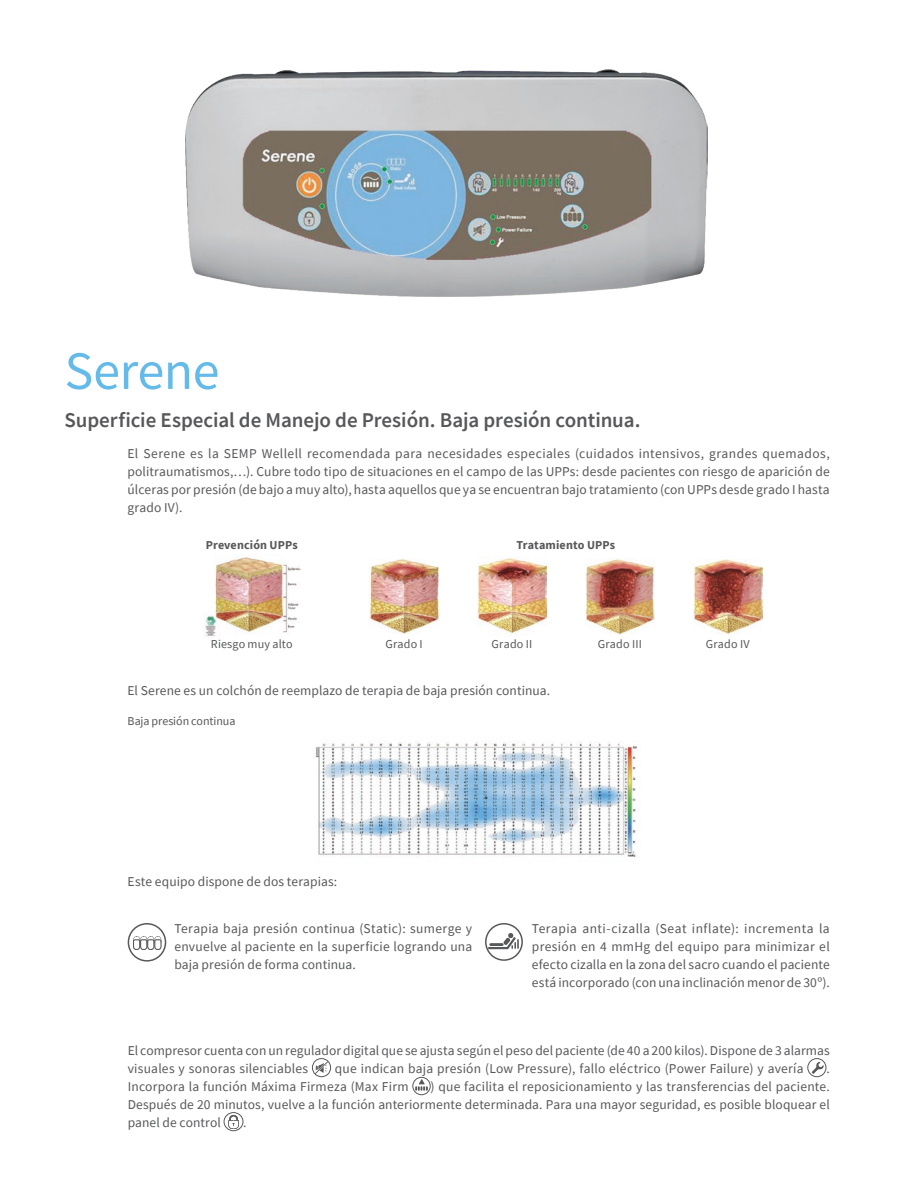
<style>
.page{position:relative;width:915px;height:1191px;background:#fff}
.page>*{position:absolute;margin:0;border:0;box-sizing:border-box;transform-origin:0 0}
.t1{font:54px "Source Sans Pro";letter-spacing:-.01em;color:#64bae9}
.t2{font:600 21px "Source Sans Pro";letter-spacing:-.005em;color:#57585a}
.t3{font:13.5px/18px "Source Sans Pro";letter-spacing:.01em;color:#57585a;text-align:justify}
.t4{font:12.15px "Source Sans Pro";letter-spacing:.015em;color:#57585a}
.t5{font:700 12.15px "Source Sans Pro";letter-spacing:.015em;color:#57585a}
.t6{font:12px "Source Sans Pro";letter-spacing:-.005em;color:#57585a}
</style>
<div class="page">
<img style="left:186px;top:70px;width:521px;height:226px">
<img style="left:205px;top:557px;width:95px;height:79px">
<img style="left:369px;top:559px;width:70px;height:75px">
<img style="left:477px;top:558px;width:69px;height:76px">
<img style="left:585px;top:559px;width:69px;height:75px">
<img style="left:693px;top:559px;width:69px;height:75px">
<svg style="left:312px;top:1058px;width:19px;height:19px"></svg>
<div style="left:807px;top:1058px;width:19px;height:19px;border:1px solid #57585a;border-radius:50%"></div>
<svg style="left:811px;top:1062px;width:12px;height:12px"></svg>
<div style="left:412px;top:1077px;width:18px;height:18px;border:1px solid #57585a;border-radius:50%"></div>
<svg style="left:415px;top:1079px;width:12px;height:11px"></svg>
<div style="left:223px;top:1112px;width:20px;height:19px;border:1px solid #57585a;border-radius:50%"></div>
<svg style="left:228px;top:1114px;width:11px;height:15px"></svg>
<div style="left:128px;top:923px;width:38px;height:38px;border:2px solid #57585a;border-radius:50%"></div>
<svg style="left:133px;top:936px;width:28px;height:14px"></svg>
<div style="left:485px;top:923px;width:37px;height:37px;border:2px solid #57585a;border-radius:50%"></div>
<svg style="left:488px;top:933px;width:30px;height:16px"></svg>
<hr style="left:489px;top:943px;width:14px;height:3px;background:#57585a">
<img style="left:315px;top:741px;width:323px;height:116px">
<h1 class="t1" style="left:64px;top:336px;width:156px">Serene</h1>
<h2 class="t2" style="left:64px;top:406px;width:577px">Superficie Especial de Manejo de Presión. Baja presión continua.</h2>
<p class="t3" style="left:127px;top:444px;width:703px">El Serene es la SEMP Wellell recomendada para necesidades especiales (cuidados intensivos, grandes quemados, politraumatismos,…). Cubre todo tipo de situaciones en el campo de las UPPs: desde pacientes con riesgo de aparición de úlceras por presión (de bajo a muy alto), hasta aquellos que ya se encuentran bajo tratamiento (con UPPs desde grado I hasta grado IV).</p>
<p class="t5" style="left:206px;top:537px;width:94px">Prevención UPPs</p>
<p class="t5" style="left:516px;top:537px;width:100px">Tratamiento UPPs</p>
<p class="t4" style="left:385px;top:636px;width:39px">Grado I</p>
<p class="t4" style="left:491px;top:636px;width:42px">Grado II</p>
<p class="t4" style="left:597px;top:636px;width:45px">Grado III</p>
<p class="t4" style="left:705px;top:636px;width:45px">Grado IV</p>
<p class="t3" style="left:127px;top:682px;width:424px">El Serene es un colchón de reemplazo de terapia de baja presión continua.</p>
<p class="t6" style="left:127px;top:714px;width:109px">Baja presión continua</p>
<p class="t4" style="left:211px;top:636px;width:83px">Riesgo muy alto</p>
<p class="t3" style="left:127px;top:872px;width:211px">Este equipo dispone de dos terapias:</p>
<p class="t3" style="left:174px;top:919px;width:299px">Terapia baja presión continua (Static): sumerge y envuelve al paciente en la superficie logrando una baja presión de forma continua.</p>
<p class="t3" style="left:531px;top:919px;width:299px">Terapia anti-cizalla (Seat inflate): incrementa la presión en 4 mmHg del equipo para minimizar el efecto cizalla en la zona del sacro cuando el paciente está incorporado (con una inclinación menor de 30º).</p>
<p class="t3" style="left:128px;top:1041px;width:703px">El compresor cuenta con un regulador digital que se ajusta según el peso del paciente (de 40 a 200 kilos). Dispone de 3 alarmas visuales y sonoras silenciables</p>
<p class="t3" style="left:335px;top:1059px;width:470px">que indican baja presión (Low Pressure), fallo eléctrico (Power Failure) y avería</p>
<p class="t3" style="left:826px;top:1059px;width:5px">.</p>
<p class="t3" style="left:128px;top:1077px;width:282px">Incorpora la función Máxima Firmeza (Max Firm</p>
<p class="t3" style="left:128px;top:1077px;width:703px;text-indent:303px">) que facilita el reposicionamiento y las transferencias del paciente.<br>Después de 20 minutos, vuelve a la función anteriormente determinada. Para una mayor seguridad, es posible bloquear el panel de control</p>
<p class="t3" style="left:243px;top:1113px;width:5px">.</p>
</div>
